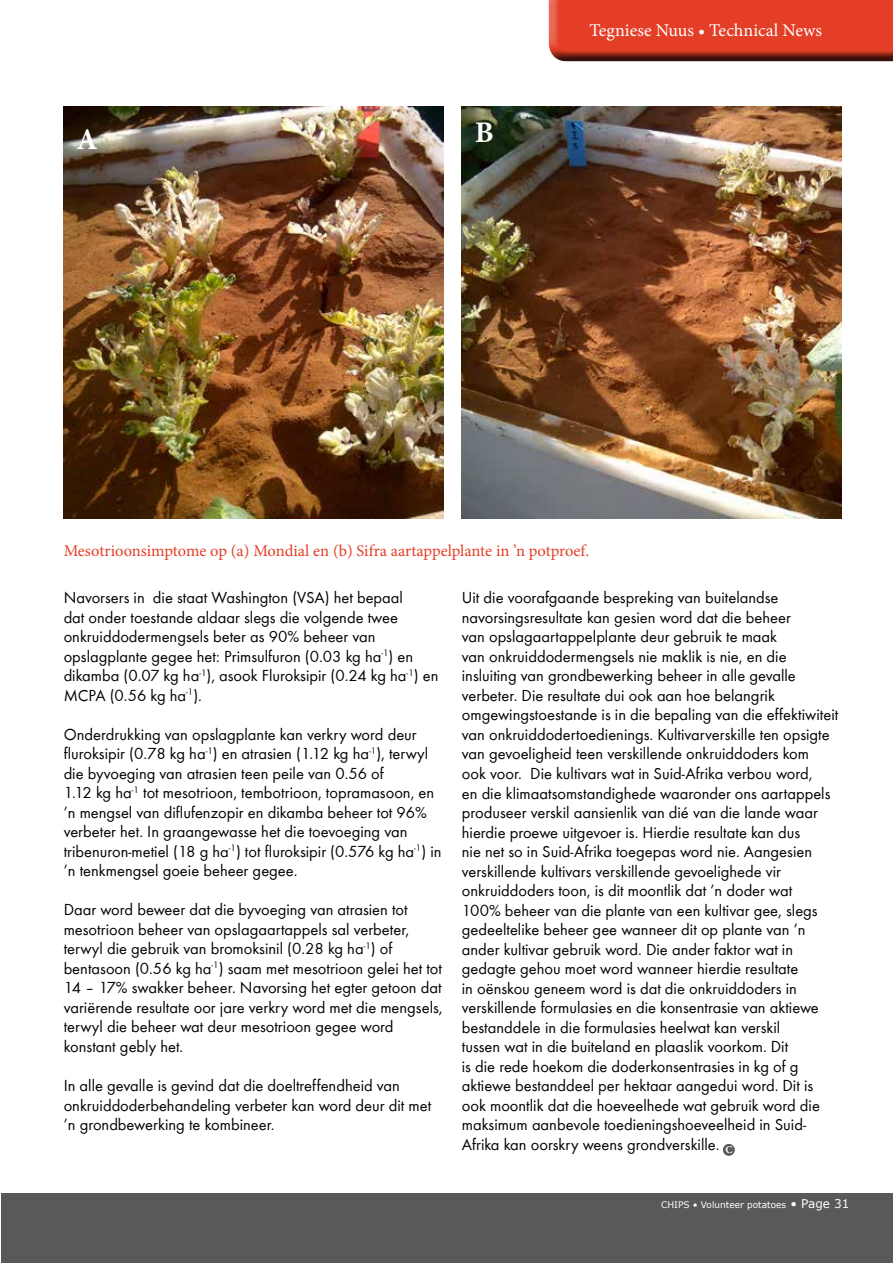
<style>
.page{position:relative;width:893px;height:1263px;background:#fff}
.page>*{position:absolute;margin:0;border:0;box-sizing:border-box;transform-origin:0 0}
.t1{font:700 30px "Minion Pro";color:#fff}
.t2{font:18px "Minion Pro";color:#fff}
.t3{font:16.5px/19.5px "Bright";color:#000}
.t4{font:16.5px "Minion Pro";letter-spacing:-.005em;color:#e43e26}
.t5{font:9px "MS Reference Sans Serif";color:#fff}
.s1{font-size:12px}
</style>
<div class="page">
<div style="left:1px;top:1193px;width:892px;height:70px;background:#58595b"></div>
<div style="left:547px;top:0;width:346px;height:62px;background:#000;opacity:.75"></div>
<div style="left:723px;top:1144px;width:12px;height:12px;background:#58595b;border-radius:50%"></div>
<img style="left:64px;top:106px;width:380px;height:413px">
<img style="left:462px;top:106px;width:380px;height:413px">
<h1 class="t1" style="left:76px;top:119px;width:23px">A</h1>
<h1 class="t1" style="left:475px;top:112px;width:21px">B</h1>
<p class="t2" style="left:590px;top:18px;width:234px">Tegniese Nuus • Technical News</p>
<p class="t4" style="left:64px;top:539px;width:527px">Mesotrioonsimptome op (a) Mondial en (b) Sifra aartappelplante in ’n potproef.</p>
<p class="t3" style="left:64px;top:588px;width:376px">Navorsers in die staat Washington (VSA) het bepaal<br>dat onder toestande aldaar slegs die volgende twee onkruiddodermengsels beter as 90% beheer van opslagplante gegee het: Primsulfuron (0.03 kg ha<sup>-1</sup>) en dikamba (0.07 kg ha<sup>-1</sup>), asook Fluroksipir (0.24 kg ha<sup>-1</sup>) en MCPA (0.56 kg ha<sup>-1</sup>).</p>
<p class="t3" style="left:64px;top:725px;width:379px">Onderdrukking van opslagplante kan verkry word deur fluroksipir (0.78 kg ha<sup>-1</sup>) en atrasien (1.12 kg ha<sup>-1</sup>), terwyl die byvoeging van atrasien teen peile van 0.56 of<br>1.12 kg ha<sup>-1</sup> tot mesotrioon, tembotrioon, topramasoon, en ’n mengsel van diflufenzopir en dikamba beheer tot 96% verbeter het. In graangewasse het die toevoeging van tribenuron-metiel (18 g ha<sup>-1</sup>) tot fluroksipir (0.576 kg ha<sup>-1</sup>) in ’n tenkmengsel goeie beheer gegee.</p>
<p class="t3" style="left:64px;top:900px;width:380px">Daar word beweer dat die byvoeging van atrasien tot mesotrioon beheer van opslagaartappels sal verbeter, terwyl die gebruik van bromoksinil (0.28 kg ha<sup>-1</sup>) of bentasoon (0.56 kg ha<sup>-1</sup>) saam met mesotrioon gelei het tot 14 – 17% swakker beheer. Navorsing het egter getoon dat variërende resultate oor jare verkry word met die mengsels, terwyl die beheer wat deur mesotrioon gegee word konstant gebly het.</p>
<p class="t3" style="left:64px;top:1076px;width:369px">In alle gevalle is gevind dat die doeltreffendheid van onkruiddoderbehandeling verbeter kan word deur dit met ’n grondbewerking te kombineer.</p>
<p class="t3" style="left:462px;top:588px;width:378px">Uit die voorafgaande bespreking van buitelandse navorsingsresultate kan gesien word dat die beheer<br>van opslagaartappelplante deur gebruik te maak<br>van onkruiddodermengsels nie maklik is nie, en die insluiting van grondbewerking beheer in alle gevalle verbeter. Die resultate dui ook aan hoe belangrik omgewingstoestande is in die bepaling van die effektiwiteit van onkruiddodertoedienings. Kultivarverskille ten opsigte van gevoeligheid teen verskillende onkruiddoders kom<br>ook voor. Die kultivars wat in Suid-Afrika verbou word,<br>en die klimaatsomstandighede waaronder ons aartappels produseer verskil aansienlik van dié van die lande waar hierdie proewe uitgevoer is. Hierdie resultate kan dus<br>nie net so in Suid-Afrika toegepas word nie. Aangesien verskillende kultivars verskillende gevoelighede vir onkruiddoders toon, is dit moontlik dat ’n doder wat<br>100% beheer van die plante van een kultivar gee, slegs gedeeltelike beheer gee wanneer dit op plante van ’n ander kultivar gebruik word. Die ander faktor wat in gedagte gehou moet word wanneer hierdie resultate<br>in oënskou geneem word is dat die onkruiddoders in verskillende formulasies en die konsentrasie van aktiewe bestanddele in die formulasies heelwat kan verskil<br>tussen wat in die buiteland en plaaslik voorkom. Dit<br>is die rede hoekom die doderkonsentrasies in kg of g aktiewe bestanddeel per hektaar aangedui word. Dit is ook moontlik dat die hoeveelhede wat gebruik word die maksimum aanbevole toedieningshoeveelheid in Suid-Afrika kan oorskry weens grondverskille. <sub>C</sub></p>
<p class="t5" style="left:661px;top:1199px;width:190px">CHIPS • Volunteer potatoes <span class="s1">• Page 31</span></p>
</div>
